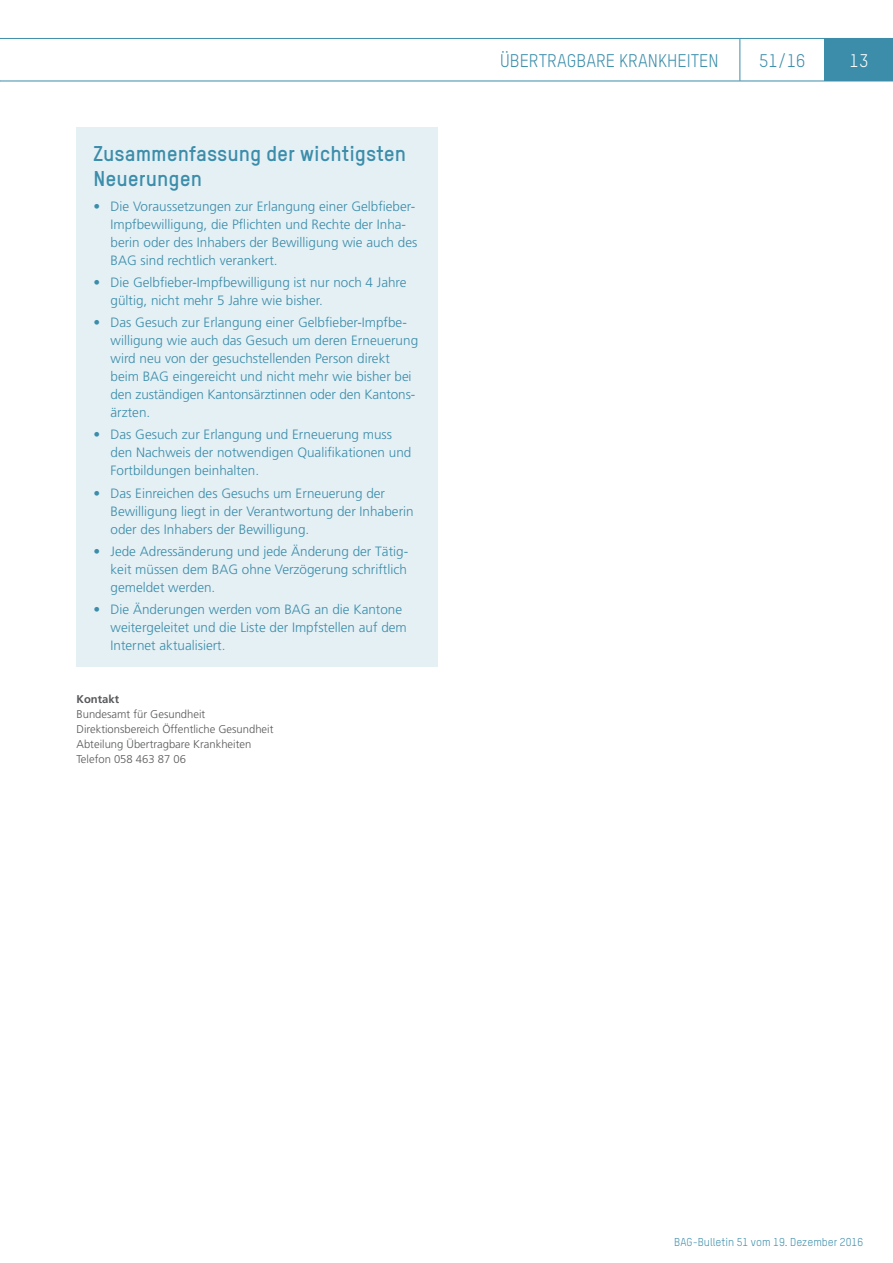
<style>
.page{position:relative;width:893px;height:1263px;background:#fff}
.page>*{position:absolute;margin:0;border:0;box-sizing:border-box;transform-origin:0 0}
.t1{font:700 21px/25.5px "TSTAR";color:#3b8daa}
.t2{font:18px "TSTAR";color:#3b8daa}
.t3{font:18px "TSTAR";color:#fff}
.t4{font:300 13.5px/18px "Frutiger";color:#3b8daa}
.t5{font:300 11.25px/15px "Frutiger";color:#57585a}
.t6{font:11.25px "TSTAR";color:#3b8daa}
.t7{font:700 11.25px "Frutiger";color:#57585a}
</style>
<div class="page">
<div style="left:825px;top:38px;width:68px;height:43px;background:#3b8daa"></div>
<hr style="left:0;top:38px;width:740px;height:1px;background:#3b8daa">
<hr style="left:740px;top:38px;width:85px;height:1px;background:#3b8daa">
<hr style="left:740px;top:39px;width:1px;height:42px;background:#3b8daa">
<hr style="left:0;top:81px;width:740px;height:1px;background:#3b8daa">
<hr style="left:740px;top:81px;width:85px;height:1px;background:#3b8daa">
<hr style="left:825px;top:81px;width:68px;height:1px;background:#3b8daa">
<div style="left:77px;top:128px;width:361px;height:539px;background:#e5f0f5"></div>
<h1 class="t1" style="left:94px;top:140px;width:314px">Zusammenfassung der wichtigsten<br>Neuerungen</h1>
<p class="t4" style="left:111px;top:197px;width:308px;text-indent:-17px">• Die Voraussetzungen zur Erlangung einer Gelbfieber-Impfbewilligung, die Pflichten und Rechte der Inha&shy;berin oder des Inhabers der Bewilligung wie auch des BAG sind rechtlich verankert.</p>
<p class="t4" style="left:111px;top:273px;width:298px;text-indent:-17px">• Die Gelbfieber-Impfbewilligung ist nur noch 4 Jahre gültig, nicht mehr 5 Jahre wie bisher.</p>
<p class="t4" style="left:111px;top:313px;width:309px;text-indent:-17px">• Das Gesuch zur Erlangung einer Gelbfieber-Impfbe&shy;willigung wie auch das Gesuch um deren Erneuerung wird neu von der gesuchstellenden Person direkt beim BAG eingereicht und nicht mehr wie bisher bei den zuständigen Kantonsärztinnen oder den Kantons&shy;ärzten.</p>
<p class="t4" style="left:111px;top:426px;width:302px;text-indent:-17px">• Das Gesuch zur Erlangung und Erneuerung muss den Nachweis der notwendigen Qualifikationen und<br>Fortbildungen beinhalten.</p>
<p class="t4" style="left:111px;top:484px;width:305px;text-indent:-17px">• Das Einreichen des Gesuchs um Erneuerung der<br>Bewilligung liegt in der Verantwortung der Inhaberin oder des Inhabers der Bewilligung.</p>
<p class="t4" style="left:111px;top:542px;width:299px;text-align:justify;text-indent:-17px">• Jede Adressänderung und jede Änderung der Tätig&shy;keit müssen dem BAG ohne Verzögerung schriftlich gemeldet werden.</p>
<p class="t4" style="left:111px;top:600px;width:298px;text-indent:-17px">• Die Änderungen werden vom BAG an die Kantone weitergeleitet und die Liste der Impfstellen auf dem<br>Internet aktualisiert.</p>
<p class="t7" style="left:77px;top:693px;width:44px">Kontakt</p>
<p class="t5" style="left:77px;top:707px;width:198px">Bundesamt für Gesundheit<br>Direktionsbereich Öffentliche Gesundheit<br>Abteilung Übertragbare Krankheiten<br>Telefon 058 463 87 06</p>
<h2 class="t2" style="left:500px;top:49px;width:220px">ÜBERTRAGBARE KRANKHEITEN</h2>
<h2 class="t2" style="left:759px;top:49px;width:48px">51/16</h2>
<h2 class="t3" style="left:850px;top:49px;width:20px">13</h2>
<p class="t6" style="left:674px;top:1235px;width:190px">BAG-Bulletin 51 vom 19. Dezember 2016</p>
</div>
